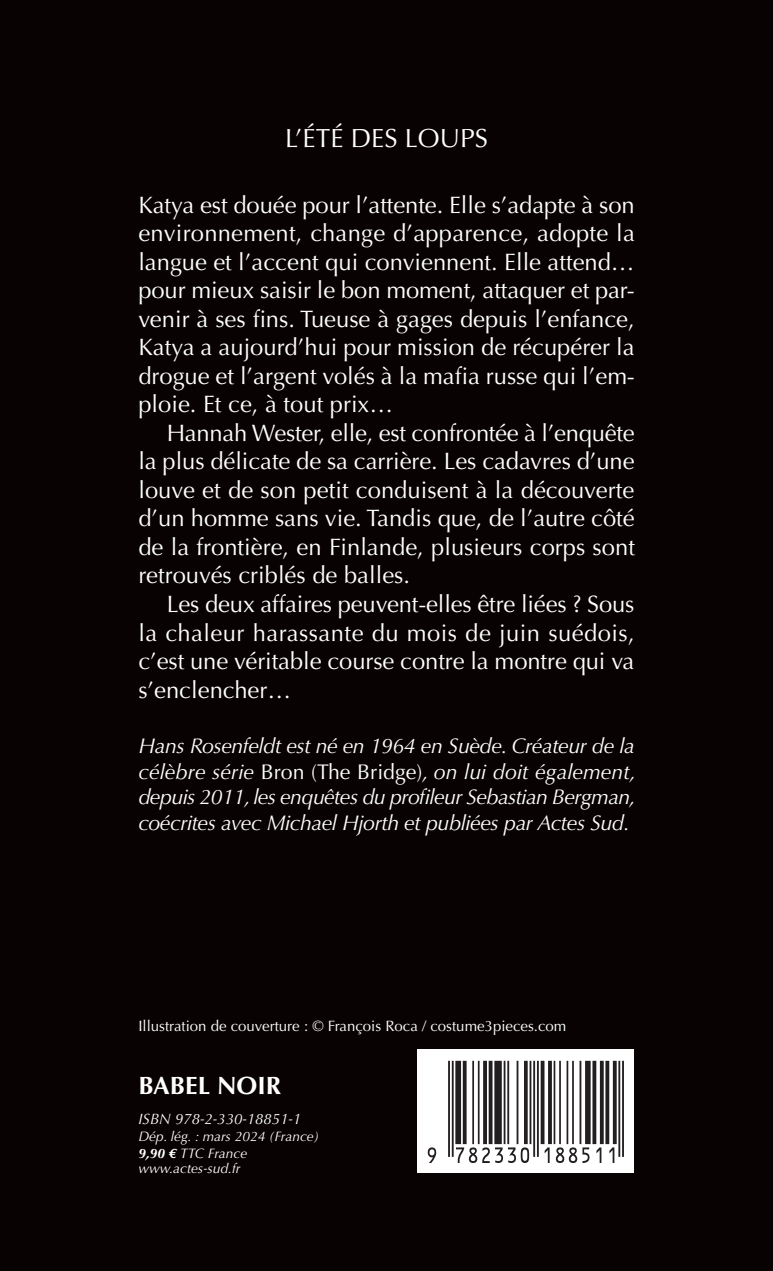
<style>
.page{position:relative;width:773px;height:1271px;background:#fff}
.page>*{position:absolute;margin:0;border:0;box-sizing:border-box;transform-origin:0 0}
.t1{font:111px "Ean T48 R";color:#231f20;scale:.83 1}
.ptdevue-titre{font:26.25px "Optima LT Std";color:#fff}
.t2{font:700 25px "Optima LT Std";color:#fff}
.ptdevue-para{font:23.75px/28.5px "Optima LT Std";color:#fff;text-align:justify}
.ptdevue-premier-para{font:23.75px/28.5px "Optima LT Std";color:#fff;text-align:justify}
.bio-premier-para{font:italic 21.25px/25.5px "Optima LT Std";letter-spacing:-.02em;color:#fff;text-align:justify}
.copyright{font:15px "Optima LT Std";color:#fff}
.t3{font:italic 15px "Optima LT Std";color:#fff}
.t4{font:italic 13.75px "Optima LT Std";color:#fff}
.s1{font-style:normal}
.s2{font-style:inherit}
.s3{font-weight:700}
</style>
<div class="page">
<div style="left:0;top:0;width:773px;height:1270px;background:#080302"></div>
<div style="left:417px;top:1049px;width:217px;height:123px;background:#fff"></div>
<h1 class="ptdevue-titre" style="left:285px;top:122px;width:204px">L’ÉTÉ DES LOUPS</h1>
<p class="ptdevue-premier-para" style="left:138px;top:191px;width:498px">Katya est douée pour l’attente. Elle s’adapte à son environnement, change d’apparence, adopte la langue et l’accent qui conviennent. Elle attend… pour mieux saisir le bon moment, attaquer et par&shy;venir à ses fins. Tueuse à gages depuis l’enfance, Katya a aujourd’hui pour mission de récupérer la drogue et l’argent volés à la mafia russe qui l’em&shy;ploie. Et ce, à tout prix…</p>
<p class="ptdevue-para" style="left:138px;top:419px;width:498px;text-indent:28px">Hannah Wester, elle, est confrontée à l’enquête la plus délicate de sa carrière. Les cadavres d’une louve et de son petit conduisent à la découverte d’un homme sans vie. Tandis que, de l’autre côté de la frontière, en Finlande, plusieurs corps sont retrouvés criblés de balles.</p>
<p class="ptdevue-para" style="left:138px;top:590px;width:498px;text-indent:28px">Les deux affaires peuvent-elles être liées ? Sous la chaleur harassante du mois de juin suédois, c’est une véritable course contre la montre qui va s’enclencher…</p>
<p class="bio-premier-para" style="left:138px;top:733px;width:499px">Hans Rosenfeldt est né en 1964 en Suède. Créateur de la célèbre série <span class="s1">Bron (The Bridge)</span>, on lui doit également, depuis 2011, les enquêtes du profileur Sebastian Bergman, coécrites avec Michael Hjorth et publiées par Actes Sud.</p>
<p class="copyright" style="left:138px;top:1017px;width:429px">Illustration de couverture : © François Roca / costume3pieces.com</p>
<p class="t2" style="left:138px;top:1070px;width:144px">BABEL NOIR</p>
<p class="t3" style="left:138px;top:1109px;width:164px"><span class="s2">ISBN</span> 978-2-330-18851-1</p>
<p class="t4" style="left:138px;top:1127px;width:182px">Dép. lég. : mars 2024 (France)</p>
<p class="t4" style="left:138px;top:1145px;width:110px"><span class="s3">9,90 €</span> TTC France</p>
<p class="t4" style="left:138px;top:1160px;width:104px">www.actes-sud.fr</p>
<p class="t1" style="left:428px;top:1060px;width:238px">9:HSMDNA=V]]ZVV:</p>
</div>
